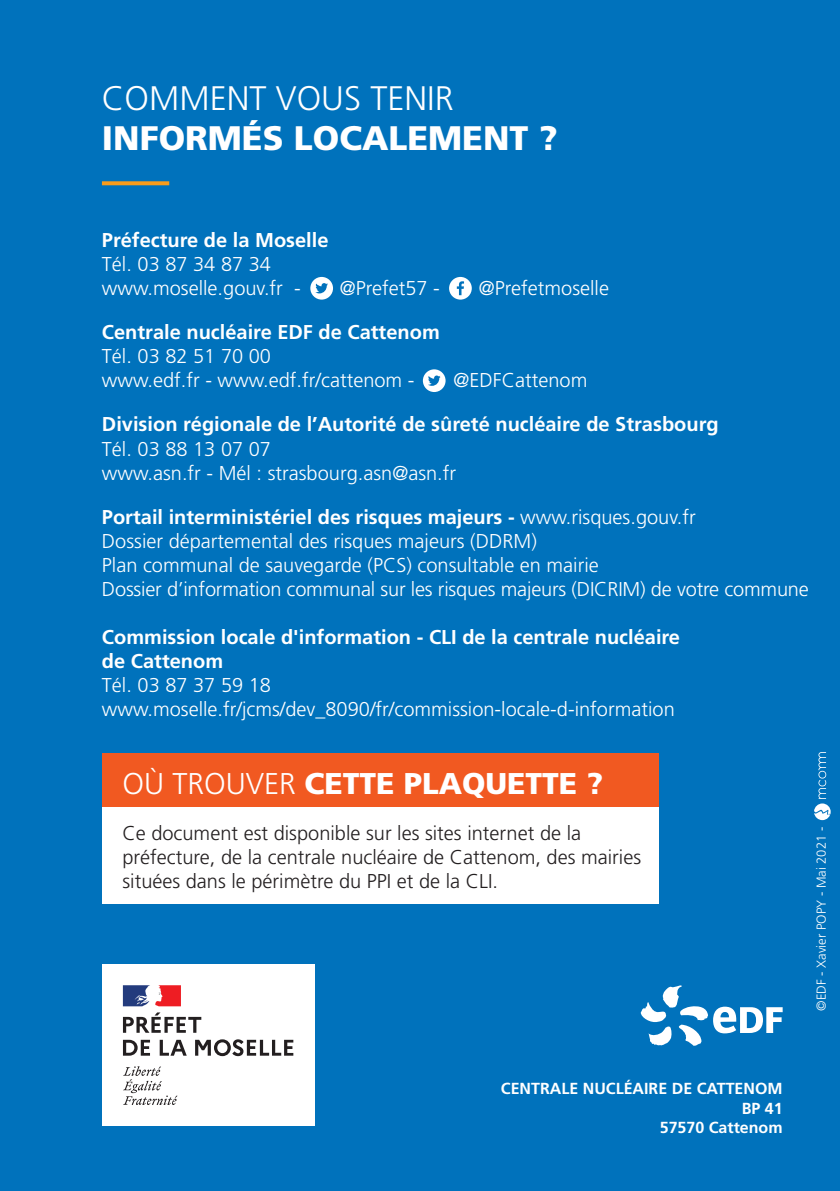
<style>
.page{position:relative;width:840px;height:1191px;background:#fff}
.page>*{position:absolute;margin:0;border:0;box-sizing:border-box;transform-origin:0 0}
.t1{font:900 34px "Frutiger";color:#fff}
.t2{font:300 34px "Frutiger";color:#fff}
.t3{font:900 30px "Frutiger";color:#fff}
.t4{font:300 20px/24px "Frutiger";color:#fff}
.t5{font:700 20px/24px "Frutiger";color:#fff}
.t6{font:300 20px/24px "Frutiger";color:#231f20}
.t7{font:700 16px/19.2px "Frutiger";color:#fff;text-align:right}
.t8{font:300 13px "Frutiger";color:#fff}
.s1{font-weight:700}
.s2{font-weight:300}
</style>
<div class="page">
<div style="left:0;top:0;width:839px;height:1191px;background:#0072bc"></div>
<div style="left:102px;top:753px;width:555px;height:57px;background:#f15921"></div>
<div style="left:102px;top:807px;width:555px;height:97px;background:#fff"></div>
<svg style="left:640px;top:985px;width:142px;height:61px"></svg>
<svg style="left:102px;top:181px;width:67px;height:4px"></svg>
<svg style="left:310px;top:277px;width:23px;height:23px"></svg>
<svg style="left:422px;top:369px;width:23px;height:23px"></svg>
<svg style="left:814px;top:752px;width:16px;height:68px"></svg>
<div style="left:102px;top:964px;width:212px;height:162px;background:#fff"></div>
<svg style="left:449px;top:277px;width:22px;height:23px"></svg>
<svg style="left:123px;top:1012px;width:78px;height:20px"></svg>
<svg style="left:123px;top:1039px;width:27px;height:16px"></svg>
<svg style="left:160px;top:1039px;width:27px;height:16px"></svg>
<svg style="left:195px;top:1039px;width:98px;height:17px"></svg>
<svg style="left:123px;top:1066px;width:54px;height:39px"></svg>
<svg style="left:123px;top:985px;width:58px;height:21px"></svg>
<h1 class="t2" style="left:102px;top:79px;width:353px">COMMENT VOUS TENIR</h1>
<h1 class="t1" style="left:102px;top:118px;width:457px">INFORMÉS LOCALEMENT ?</h1>
<p class="t5" style="left:102px;top:228px;width:228px">Préfecture de la Moselle</p>
<p class="t4" style="left:102px;top:252px;width:200px">Tél. 03 87 34 87 34 www.moselle.gouv.fr -</p>
<p class="t4" style="left:339px;top:276px;width:102px">@Prefet57 -</p>
<p class="t4" style="left:478px;top:276px;width:132px">@Prefetmoselle</p>
<p class="t5" style="left:102px;top:320px;width:339px">Centrale nucléaire EDF de Cattenom</p>
<p class="t4" style="left:102px;top:344px;width:314px">Tél. 03 82 51 70 00<br>www.edf.fr - www.edf.fr/cattenom -</p>
<p class="t4" style="left:453px;top:368px;width:135px">@EDFCattenom</p>
<p class="t5" style="left:102px;top:412px;width:618px">Division régionale de l’Autorité de sûreté nucléaire de Strasbourg</p>
<p class="t4" style="left:102px;top:436px;width:355px">Tél. 03 88 13 07 07<br>www.asn.fr - Mél : strasbourg.asn@asn.fr</p>
<p class="t4" style="left:102px;top:504px;width:708px"><span class="s1">Portail interministériel des risques majeurs -</span> www.risques.gouv.fr<br>Dossier départemental des risques majeurs (DDRM)<br>Plan communal de sauvegarde (PCS) consultable en mairie<br>Dossier d’information communal sur les risques majeurs (DICRIM) de votre commune</p>
<p class="t5" style="left:102px;top:624px;width:579px">Commission locale d'information - CLI de la centrale nucléaire de Cattenom</p>
<p class="t4" style="left:102px;top:672px;width:574px">Tél. 03 87 37 59 18 www.moselle.fr/jcms/dev_8090/fr/commission-locale-d-information</p>
<h2 class="t3" style="left:122px;top:765px;width:482px"><span class="s2">OÙ TROUVER</span> CETTE PLAQUETTE ?</h2>
<p class="t6" style="left:122px;top:821px;width:520px">Ce document est disponible sur les sites internet de la préfecture, de la centrale nucléaire de Cattenom, des mairies situées dans le périmètre du PPI et de la CLI.</p>
<p class="t8" style="left:813px;top:1010px;width:185px;rotate:-90deg">©EDF - Xavier POPY - Mai 2021 -</p>
<p class="t7" style="left:500px;top:1079px;width:283px">CENTRALE NUCLÉAIRE DE CATTENOM<br>BP 41<br>57570 Cattenom</p>
</div>
